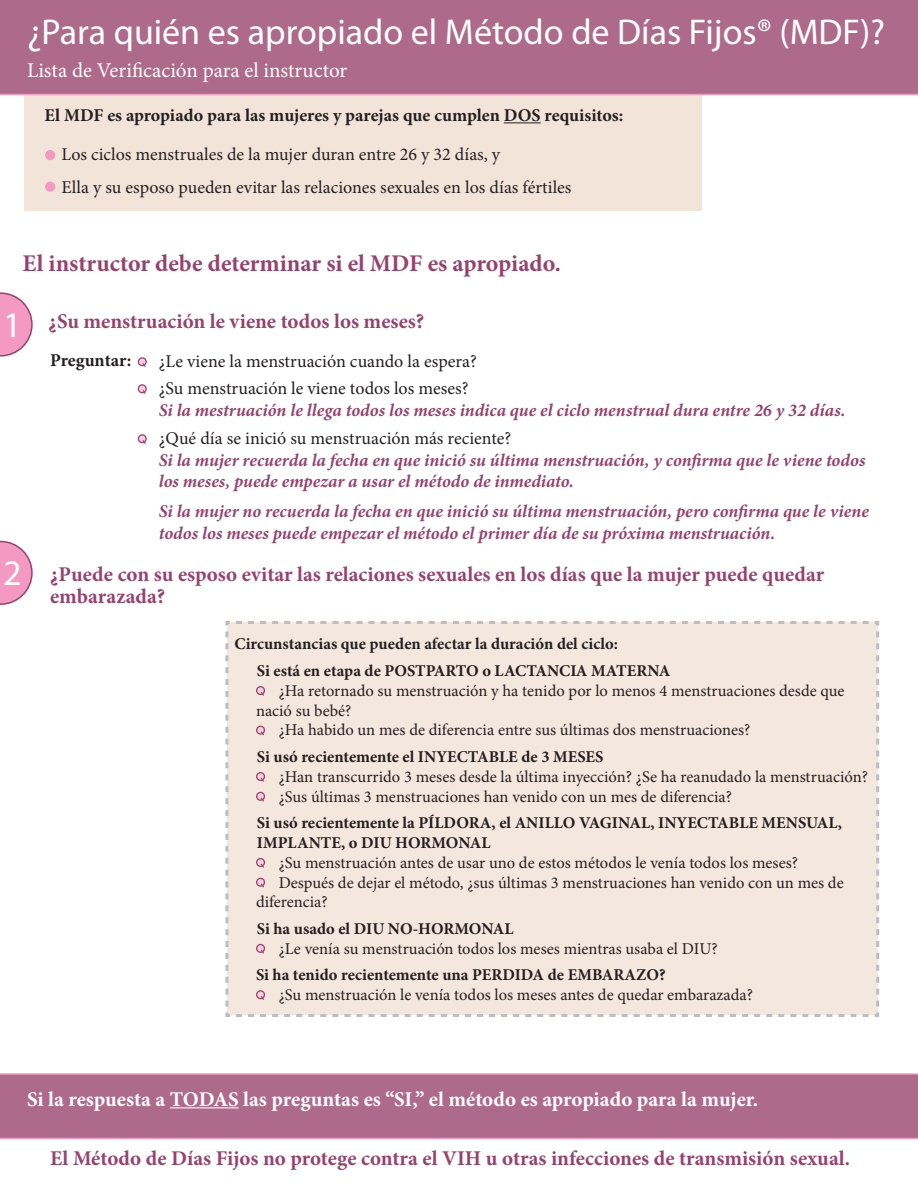
<style>
.page{position:relative;width:918px;height:1188px;background:#fff}
.page>*{position:absolute;margin:0;border:0;box-sizing:border-box;transform-origin:0 0}
.t1{font:36px "Myriad Pro";color:#fff}
.t2{font:700 24px "Minion Pro";color:#97426c}
.Question_Level_1{font:700 21px/22.5px "Minion Pro";color:#97426c}
.t3{font:700 21px "Minion Pro";color:#fff}
.t4{font:21px "Minion Pro";color:#fff}
.Question_Level_2{font:italic 700 18px/21.6px "Minion Pro";color:#97426c}
.Question_Level_2-2{font:18px "Minion Pro";color:#231f20}
.Head_Level_1{font:700 18px "Minion Pro";color:#231f20}
.Question_Level_3{font:16.5px/19.8px "Minion Pro";color:#231f20}
.Head_Level_2{font:700 16.5px/19.8px "Minion Pro";color:#231f20}
.Head_Level_1-2{font:700 16.5px "Minion Pro";color:#231f20}
.Question_Level_3-2{font:700 16.5px "Minion Pro";color:#231f20}
.s1{font-weight:400;font-style:normal;color:#231f20}
</style>
<div class="page">
<div style="left:24px;top:84px;width:678px;height:126px;background:#f3e4da"></div>
<hr style="left:504px;top:122px;width:37px;height:1px;background:#231f20">
<div style="left:225px;top:621px;width:655px;height:396px;background:#f4e7de"></div>
<div style="left:0;top:0;width:918px;height:95px;background:#ae6a8b"></div>
<svg style="left:257px;top:687px;width:7px;height:7px"></svg>
<div style="left:256px;top:686px;width:9px;height:9px;border:1px solid #97426c;border-radius:50%"></div>
<svg style="left:260px;top:691px;width:5px;height:6px"></svg>
<div style="left:257px;top:726px;width:7px;height:8px;background:#f9ccdf;border-radius:50%"></div>
<div style="left:256px;top:726px;width:9px;height:9px;border:1px solid #97426c;border-radius:50%"></div>
<svg style="left:260px;top:730px;width:5px;height:7px"></svg>
<svg style="left:257px;top:773px;width:7px;height:7px"></svg>
<div style="left:256px;top:772px;width:9px;height:9px;border:1px solid #97426c;border-radius:50%"></div>
<svg style="left:260px;top:777px;width:5px;height:6px"></svg>
<div style="left:257px;top:792px;width:7px;height:8px;background:#f9ccdf;border-radius:50%"></div>
<div style="left:256px;top:792px;width:9px;height:9px;border:1px solid #97426c;border-radius:50%"></div>
<svg style="left:260px;top:796px;width:5px;height:7px"></svg>
<div style="left:257px;top:859px;width:7px;height:7px;background:#f9ccdf;border-radius:50%"></div>
<div style="left:256px;top:858px;width:9px;height:9px;border:1px solid #97426c;border-radius:50%"></div>
<svg style="left:260px;top:862px;width:5px;height:7px"></svg>
<div style="left:257px;top:878px;width:7px;height:8px;background:#f9ccdf;border-radius:50%"></div>
<div style="left:256px;top:878px;width:9px;height:9px;border:1px solid #97426c;border-radius:50%"></div>
<svg style="left:260px;top:882px;width:5px;height:7px"></svg>
<div style="left:257px;top:945px;width:7px;height:7px;background:#f9ccdf;border-radius:50%"></div>
<div style="left:256px;top:944px;width:9px;height:9px;border:1px solid #97426c;border-radius:50%"></div>
<svg style="left:260px;top:948px;width:5px;height:7px"></svg>
<div style="left:257px;top:991px;width:7px;height:8px;background:#f9ccdf;border-radius:50%"></div>
<div style="left:256px;top:990px;width:9px;height:9px;border:1px solid #97426c;border-radius:50%"></div>
<svg style="left:260px;top:995px;width:5px;height:6px"></svg>
<svg style="left:0;top:292px;width:33px;height:65px"></svg>
<div style="left:0;top:1073px;width:918px;height:66px;background:#ae6a8b"></div>
<hr style="left:170px;top:1107px;width:69px;height:1px;background:#fff">
<div style="left:46px;top:151px;width:9px;height:9px;background:#f499c2;border-radius:50%"></div>
<div style="left:45px;top:150px;width:10px;height:10px;border:1px solid #f499c2;border-radius:50%"></div>
<div style="left:138px;top:358px;width:8px;height:8px;background:#f9ccdf;border-radius:50%"></div>
<div style="left:138px;top:357px;width:9px;height:9px;border:1px solid #97426c;border-radius:50%"></div>
<svg style="left:141px;top:362px;width:6px;height:5px"></svg>
<div style="left:138px;top:385px;width:8px;height:8px;background:#f9ccdf;border-radius:50%"></div>
<div style="left:138px;top:384px;width:9px;height:9px;border:1px solid #97426c;border-radius:50%"></div>
<svg style="left:141px;top:389px;width:6px;height:5px"></svg>
<div style="left:138px;top:435px;width:8px;height:8px;background:#f9ccdf;border-radius:50%"></div>
<div style="left:138px;top:434px;width:9px;height:9px;border:1px solid #97426c;border-radius:50%"></div>
<svg style="left:141px;top:439px;width:6px;height:5px"></svg>
<div style="left:46px;top:182px;width:9px;height:9px;background:#f499c2;border-radius:50%"></div>
<div style="left:45px;top:182px;width:10px;height:10px;border:1px solid #f499c2;border-radius:50%"></div>
<svg style="left:0;top:541px;width:33px;height:64px"></svg>
<p class="t1" style="left:27px;top:10px;width:859px">¿Para quién es apropiado el Método de Días Fijos® (MDF)?</p>
<p class="t4" style="left:27px;top:56px;width:322px">Lista de Verificación para el instructor</p>
<p class="Head_Level_1" style="left:44px;top:103px;width:580px">El MDF es apropiado para las mujeres y parejas que cumplen DOS requisitos:</p>
<p class="Question_Level_2-2" style="left:62px;top:143px;width:440px">Los ciclos menstruales de la mujer duran entre 26 y 32 días, y</p>
<p class="Question_Level_2-2" style="left:62px;top:175px;width:512px">Ella y su esposo pueden evitar las relaciones sexuales en los días fértiles</p>
<p class="t2" style="left:22px;top:246px;width:540px">El instructor debe determinar si el MDF es apropiado.</p>
<p class="t1" style="left:3px;top:303px;width:20px">1</p>
<p class="Question_Level_1" style="left:49px;top:310px;width:377px">¿Su menstruación le viene todos los meses?</p>
<p class="Head_Level_1" style="left:50px;top:347px;width:83px">Preguntar:</p>
<p class="Question_Level_2-2" style="left:159px;top:349px;width:320px">¿Le viene la menstruación cuando la espera?</p>
<p class="Question_Level_2" style="left:159px;top:377px;width:688px"><span class="s1">¿Su menstruación le viene todos los meses?<br></span>Si la mestruación le llega todos los meses indica que el ciclo menstrual dura entre 26 y 32 días.</p>
<p class="Question_Level_2" style="left:159px;top:427px;width:708px"><span class="s1">¿Qué día se inició su menstruación más reciente?<br></span>Si la mujer recuerda la fecha en que inició su última menstruación, y confirma que le viene todos los meses, puede empezar a usar el método de inmediato.</p>
<p class="Question_Level_2" style="left:159px;top:500px;width:712px">Si la mujer no recuerda la fecha en que inició su última menstruación, pero confirma que le viene todos los meses puede empezar el método el primer día de su próxima menstruación.</p>
<p class="t1" style="left:3px;top:551px;width:20px">2</p>
<p class="Question_Level_1" style="left:50px;top:563px;width:776px">¿Puede con su esposo evitar las relaciones sexuales en los días que la mujer puede quedar embarazada?</p>
<p class="Head_Level_1-2" style="left:234px;top:633px;width:385px">Circunstancias que pueden afectar la duración del ciclo:</p>
<p class="Head_Level_2" style="left:257px;top:661px;width:415px">Si está en etapa de POSTPARTO o LACTANCIA MATERNA</p>
<p class="Question_Level_3" style="left:279px;top:681px;width:567px">¿Ha retornado su menstruación y ha tenido por lo menos 4 menstruaciones desde que</p>
<p class="Question_Level_3" style="left:256px;top:701px;width:97px">nació su bebé?</p>
<p class="Question_Level_3" style="left:279px;top:720px;width:473px">¿Ha habido un mes de diferencia entre sus últimas dos menstruaciones?</p>
<p class="Head_Level_2" style="left:257px;top:747px;width:348px">Si usó recientemente el INYECTABLE de 3 MESES</p>
<p class="Question_Level_3" style="left:279px;top:767px;width:591px">¿Han transcurrido 3 meses desde la última inyección? ¿Se ha reanudado la menstruación? ¿Sus últimas 3 menstruaciones han venido con un mes de diferencia?</p>
<p class="Head_Level_2" style="left:257px;top:813px;width:586px">Si usó recientemente la PÍLDORA, el ANILLO VAGINAL, INYECTABLE MENSUAL,<br>IMPLANTE, o DIU HORMONAL</p>
<p class="Question_Level_3" style="left:279px;top:853px;width:521px">¿Su menstruación antes de usar uno de estos métodos le venía todos los meses?</p>
<p class="Question_Level_3" style="left:256px;top:872px;width:589px;text-indent:23px">Después de dejar el método, ¿sus últimas 3 menstruaciones han venido con un mes de diferencia?</p>
<p class="Head_Level_2" style="left:257px;top:919px;width:258px">Si ha usado el DIU NO-HORMONAL</p>
<p class="Question_Level_3" style="left:279px;top:939px;width:441px">¿Le venía su menstruación todos los meses mientras usaba el DIU?</p>
<p class="Question_Level_3-2" style="left:256px;top:963px;width:411px">Si ha tenido recientemente una PERDIDA de EMBARAZO?</p>
<p class="Question_Level_3" style="left:279px;top:985px;width:476px">¿Su menstruación le venía todos los meses antes de quedar embarazada?</p>
<p class="t3" style="left:27px;top:1084px;width:733px">Si la respuesta a TODAS las preguntas es “SI,” el método es apropiado para la mujer.</p>
<p class="Question_Level_1" style="left:50px;top:1147px;width:801px">El Método de Días Fijos no protege contra el VIH u otras infecciones de transmisión sexual.</p>
</div>
